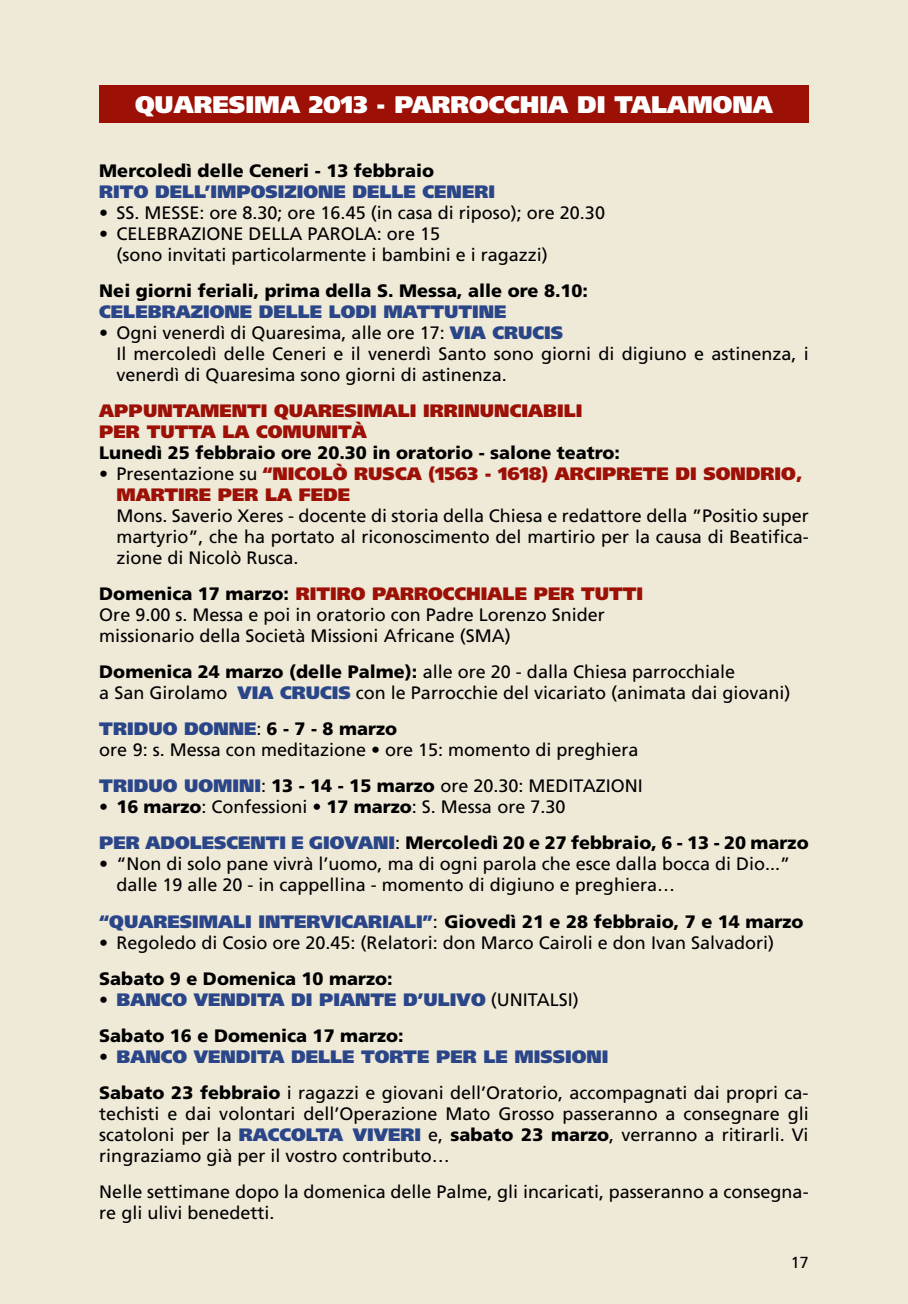
<style>
.page{position:relative;width:908px;height:1304px;background:#fff}
.page>*{position:absolute;margin:0;border:0;box-sizing:border-box;transform-origin:0 0}
.t1{font:900 24px "Frutiger";color:#fff}
.t2{font:18px/21px "Frutiger";color:#000}
.t3{font:900 18px "Frutiger";color:#000}
.t4{font:900 18px "Frutiger";color:#2a4689}
.t5{font:900 18px/21px "Frutiger";color:#9c1006}
.t6{font:16px "Frutiger";color:#000}
.s1{font-weight:900;color:#2a4689}
.s2{font-weight:400;color:#000}
.s3{color:#9c1006}
.s4{font-weight:900}
.s5{font-weight:400}
.s6{color:#2a4689}
</style>
<div class="page">
<div style="left:0;top:0;width:907px;height:1304px;background:#efe9d8"></div>
<div style="left:99px;top:85px;width:709px;height:38px;background:#9c1006"></div>
<h1 class="t1" style="left:135px;top:90px;width:56px">QUARESI</h1>
<h1 class="t1" style="left:254px;top:90px;width:252px">MA 2013 - PARROCCH</h1>
<h1 class="t1" style="left:539px;top:90px;width:235px">IA DI TALAMONA</h1>
<p class="t3" style="left:99px;top:159px;width:336px">Mercoledì delle Ceneri - 13 febbraio</p>
<p class="t4" style="left:99px;top:180px;width:70px">RITODELL</p>
<p class="t4" style="left:205px;top:180px;width:58px">’IMPOSI</p>
<p class="t4" style="left:284px;top:180px;width:26px">ZIONE</p>
<p class="t4" style="left:352px;top:180px;width:14px">DELLE</p>
<p class="t4" style="left:422px;top:180px;width:25px">CENERI</p>
<p class="t2" style="left:99px;top:202px;width:507px">• SS. MESSE: ore 8.30; ore 16.45 (in casa di riposo); ore 20.30</p>
<p class="t2" style="left:116px;top:223px;width:433px;text-indent:-17px">• CELEBRAZIONE DELLA PAROLA: ore 15<br>(sono invitati particolarmente i bambini e i ragazzi)</p>
<p class="t3" style="left:99px;top:280px;width:490px">Nei giorni feriali, prima della S. Messa, alle ore 8.10:</p>
<p class="t4" style="left:99px;top:300px;width:26px">CELEBRA</p>
<p class="t4" style="left:191px;top:300px;width:26px">ZIONE</p>
<p class="t4" style="left:259px;top:300px;width:14px">DELLE</p>
<p class="t4" style="left:329px;top:300px;width:13px">LODI</p>
<p class="t4" style="left:383px;top:300px;width:101px">MATTUTINE</p>
<p class="t2" style="left:99px;top:322px;width:455px">• Ogni venerdì di Quaresima, alle ore 17: <span class="s1">VIA CRUCIS</span></p>
<p class="t2" style="left:99px;top:343px;width:710px">I l mercoledì delle Ceneri e il venerdì Santo sono giorni di digiuno e astinenza, i</p>
<p class="t2" style="left:116px;top:364px;width:392px">venerdì di Quaresima sono giorni di astinenza.</p>
<p class="t5" style="left:99px;top:400px;width:217px">APPUNTAMENTI QUARESI</p>
<p class="t5" style="left:363px;top:400px;width:32px">MALI</p>
<p class="t5" style="left:423px;top:400px;width:160px">IRRINUNCIABILI</p>
<p class="t5" style="left:99px;top:421px;width:269px">PER TUTTA LA COMUNITÀ</p>
<p class="t3" style="left:99px;top:442px;width:522px">Lunedì 25 febbraio ore 20.30 in oratorio - salone teatro:</p>
<p class="t5" style="left:99px;top:463px;width:704px"><span class="s2">• Presentazione su</span> “NICOLÒ RUSCA (1563 - 1618) ARCIPRETE DI SONDRIO,<br>MARTIRE PER LA FEDE</p>
<p class="t2" style="left:116px;top:505px;width:693px;text-align:justify;text-indent:-17px">Mons. Saverio Xeres - docente di storia della Chiesa e redattore della ”Positio super martyrio”, che ha portato al riconoscimento del martirio per la causa di Beatifica&shy;zione di N icolò Rusca.</p>
<p class="t3" style="left:99px;top:583px;width:357px">Domenica 17 marzo: <span class="s3">RITIRO PARROCCH</span></p>
<p class="t5" style="left:480px;top:583px;width:115px">IALE PER TUTT</p>
<p class="t5" style="left:636px;top:583px;width:8px">I</p>
<p class="t2" style="left:99px;top:604px;width:507px">Ore 9.00 s. Messa e poi in oratorio con Padre Lorenzo Snider missionario della Società M issioni Africane (SMA)</p>
<p class="t2" style="left:99px;top:661px;width:692px"><span class="s4">Domenica 24 marzo (delle Palme):</span> alle ore 20 - dalla Chiesa parrocchiale<br>a San Girolamo <span class="s1">VIA CRUCIS</span> con le Parrocchie del vicariato (animata dai giovani)</p>
<p class="t4" style="left:99px;top:718px;width:27px">TRID</p>
<p class="t4" style="left:148px;top:718px;width:51px">UO DONNE</p>
<p class="t2" style="left:99px;top:718px;width:540px;text-indent:157px">: <span class="s4">6 - 7 - 8 marzo<br></span>ore 9: s. Messa con meditazione • ore 15: momento di preghiera</p>
<p class="t4" style="left:99px;top:775px;width:27px">TRID</p>
<p class="t2" style="left:148px;top:775px;width:445px"><span class="s1">UO UOMINI</span>: <span class="s4">13 - 14 - 15 marzo</span> ore 20.30: Meditazioni</p>
<p class="t2" style="left:99px;top:789px;width:467px;line-height:36px">• <span class="s4">16 marzo</span>: Confessioni • <span class="s4">17 marzo</span>: S. Messa ore 7.30<br><span class="s1">PER ADOLES</span></p>
<p class="t4" style="left:226px;top:832px;width:145px">CENTI E GIOVANI</p>
<p class="t3" style="left:395px;top:832px;width:415px"><span class="s5">:</span> Mercoledì 20 e 27 febbraio, 6 - 13 - 20 marzo</p>
<p class="t2" style="left:116px;top:853px;width:675px;text-indent:-17px">• “Non di solo pane vivrà l’uomo, ma di ogni parola che esce dalla bocca di Dio...” dalle 19 alle 20 - in cappellina - momento di digiuno e preghiera…</p>
<p class="t4" style="left:99px;top:910px;width:52px">“QUARESI</p>
<p class="t4" style="left:199px;top:910px;width:32px">MALI</p>
<p class="t4" style="left:258px;top:910px;width:108px">INTERVICARIALI</p>
<p class="t3" style="left:422px;top:910px;width:382px"><span class="s6">”</span><span class="s5">:</span> Giovedì 21 e 28 febbraio, 7 e 14 marzo</p>
<p class="t2" style="left:99px;top:932px;width:676px">• Regoledo di Cosio ore 20.45: (Relatori: don Marco Cairoli e don Ivan Salvadori)</p>
<p class="t3" style="left:99px;top:967px;width:295px">Sabato 9 e Domenica 10 marzo:</p>
<p class="t4" style="left:99px;top:988px;width:33px"><span class="s2">•</span> BAN</p>
<p class="t4" style="left:161px;top:988px;width:61px">CO VENDI</p>
<p class="t4" style="left:257px;top:988px;width:90px">TA DI PIAN</p>
<p class="t4" style="left:370px;top:988px;width:138px">TE D’ULIVO <span class="s2">(UNITAL</span></p>
<p class="t2" style="left:558px;top:989px;width:21px">SI)</p>
<p class="t3" style="left:99px;top:1024px;width:306px">Sabato 16 e Domenica 17 marzo:</p>
<p class="t4" style="left:99px;top:1045px;width:33px"><span class="s2">•</span> BAN</p>
<p class="t4" style="left:161px;top:1045px;width:61px">CO VENDI</p>
<p class="t4" style="left:257px;top:1045px;width:48px">TA DELLE</p>
<p class="t2" style="left:99px;top:1038px;width:710px;line-height:36px;text-align:center"><span class="s1">TORTE PER LE MISSIONI<br></span><span class="s4">Sabato 23 febbraio</span> i ragazzi e giovani dell’Oratorio, accompagnati dai propri ca-</p>
<p class="t2" style="left:99px;top:1103px;width:710px">techisti e dai volontari dell’Operazione Mato Grosso passeranno a consegnare gli scatoloni per la <span class="s1">RACCOLTA VIVERI</span></p>
<p class="t2" style="left:99px;top:1124px;width:710px;text-indent:329px">e, <span class="s4">sabato 23 marzo</span>, verranno a ritirarli. Vi ringraziamo già per il vostro contributo…</p>
<p class="t2" style="left:99px;top:1181px;width:710px">Nelle settimane dopo la domenica delle Palme, gli incaricati, passeranno a consegna&shy;re gli ulivi benedetti.</p>
<p class="t6" style="left:790px;top:1253px;width:19px">17</p>
</div>
